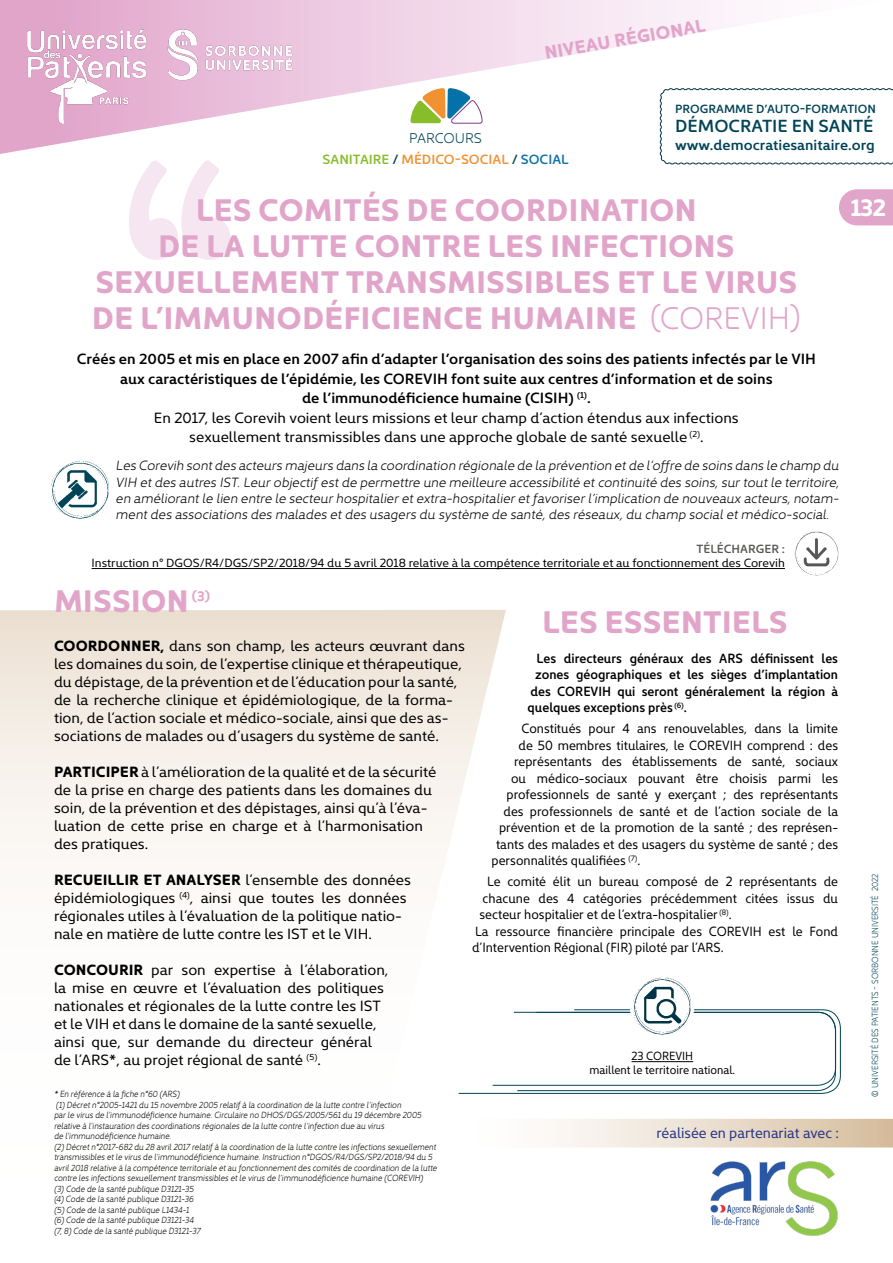
<style>
.page{position:relative;width:893px;height:1263px;background:#fff}
.page>*{position:absolute;margin:0;border:0;box-sizing:border-box;transform-origin:0 0}
.t1{font:500 321px "Brandon Text";color:#f6e6f2}
.t2{font:700 31.5px/36px "Kyrial Display Pro";color:#e2a5ca;text-align:center}
.t3{font:700 24px "Kyrial Display Pro";color:#fff}
.t4{font:700 18.3px "Kyrial Display Pro";color:#e2a5ca}
.t5{font:600 17.7px "Kyrial Display Pro";color:#004457}
.t6{font:15px/18px "Kyrial Display Pro";color:#000}
.t7{font:600 15px/19.5px "Kyrial Display Pro";color:#000;text-align:center}
.t8{font:15px "Kyrial Display Pro";color:#283583;scale:.95 1}
.t9{font:600 14.7px "Kyrial Display Pro";color:#004457}
.t10{font:300 14.25px "Kyrial Display Pro";color:#004457}
.t11{font:700 13.95px "Kyrial Display Pro";color:#e2a5ca}
.t12{font:13.5px "Kyrial Display Pro";color:#000;scale:.93 1}
.t13{font:italic 300 13.5px/16.2px "Kyrial Display Pro";color:#000;text-align:justify}
.t14{font:600 13.5px "Kyrial Display Pro";color:#000;scale:.93 1}
.t15{font:600 13.5px "Kyrial Display Pro";color:#f19131}
.t16{font:12px "Kyrial Display Pro";color:#000}
.t17{font:12px/13.5px "Kyrial Display Pro";color:#000;text-align:center;scale:.93 1}
.t18{font:600 12px "Kyrial Display Pro";color:#004457}
.t19{font:600 12px "Kyrial Display Pro";color:#575756}
.t20{font:italic 300 9px/10.5px "Kyrial Display Pro";color:#000;scale:.9 1}
.t21{font:300 9px "Kyrial Display Pro";color:#004457;scale:.9 1}
.s1{color:#87bd27}
.s2{color:#004457}
.s3{color:#0e72a8}
.s4{font-weight:300}
.s5{font-weight:400}
.s6{font-weight:700}
</style>
<div class="page">
<svg style="left:551px;top:1119px;width:342px;height:28px;background:#e9dbcb"></svg>
<img style="left:710px;top:1161px;width:128px;height:75px">
<svg style="left:0;top:0;width:737px;height:154px"></svg>
<img style="left:28px;top:29px;width:267px;height:95px">
<svg style="left:659px;top:88px;width:234px;height:77px"></svg>
<svg style="left:411px;top:88px;width:71px;height:36px"></svg>
<svg style="left:0;top:610px;width:506px;height:484px"></svg>
<svg style="left:839px;top:189px;width:54px;height:36px;background:#e4abce"></svg>
<img style="left:51px;top:462px;width:58px;height:56px">
<hr style="left:92px;top:568px;width:693px;height:1px;background:#000">
<img style="left:794px;top:531px;width:45px;height:44px;border-radius:22px">
<svg style="left:458px;top:1009px;width:383px;height:84px"></svg>
<div style="left:630px;top:975px;width:64px;height:64px;background:#fff;border-radius:50%"></div>
<img style="left:632px;top:977px;width:59px;height:58px">
<hr style="left:631px;top:1061px;width:62px;height:1px;background:#000">
<p class="t4" style="left:542px;top:40px;width:164px;rotate:-10deg">NIVEAU RÉGIONAL</p>
<p class="t18" style="left:675px;top:100px;width:202px">PROGRAMME D’AUTO-FORMATION</p>
<p class="t5" style="left:675px;top:113px;width:200px">DÉMOCRATIE EN SANTÉ</p>
<p class="t9" style="left:675px;top:135px;width:201px">www.democratiesanitaire.org</p>
<p class="t10" style="left:409px;top:127px;width:74px">PARCOURS</p>
<p class="t15" style="left:323px;top:150px;width:248px"><span class="s1">SANITAIRE</span> <span class="s2">/</span> MÉDICO-SOCIAL <span class="s2">/</span> <span class="s3">SOCIAL</span></p>
<h1 class="t1" style="left:115px;top:55px;width:129px">‘‘</h1>
<h2 class="t2" style="left:92px;top:190px;width:710px">LES COMITÉS DE COORDINATION<br>DE LA LUTTE CONTRE LES INFECTIONS SEXUELLEMENT TRANSMISSIBLES ET LE VIRUS DE L’IMMUNODÉFICIENCE HUMAINE <span class="s4">(COREVIH)</span></h2>
<h3 class="t3" style="left:850px;top:190px;width:37px">132</h3>
<p class="t7" style="left:77px;top:349px;width:741px">Créés en 2005 et mis en place en 2007 afin d’adapter l’organisation des soins des patients infectés par le VIH aux caractéristiques de l’épidémie, les COREVIH font suite aux centres d’information et de soins<br>de l’immunodéficience humaine (CISIH) <sup>(1)</sup>.<br><span class="s5">En 2017, les Corevih voient leurs missions et leur champ d’action étendus aux infections<br>sexuellement transmissibles dans une approche globale de santé sexuelle</span> <sup>(2)</sup><span class="s5">.</span></p>
<p class="t13" style="left:116px;top:456px;width:725px">Les Corevih sont des acteurs majeurs dans la coordination régionale de la prévention et de l’offre de soins dans le champ du VIH et des autres IST. Leur objectif est de permettre une meilleure accessibilité et continuité des soins, sur tout le territoire, en améliorant le lien entre le secteur hospitalier et extra-hospitalier et favoriser l’implication de nouveaux acteurs, notam&shy;ment des associations des malades et des usagers du système de santé, des réseaux, du champ social et médico-social.</p>
<p class="t19" style="left:696px;top:540px;width:90px">TÉLÉCHARGER :</p>
<p class="t16" style="left:92px;top:555px;width:695px">Instruction n° DGOS/R4/DGS/SP2/2018/94 du 5 avril 2018 relative à la compétence territoriale et au fonctionnement des Corevih</p>
<h2 class="t2" style="left:54px;top:580px;width:136px">MISSION</h2>
<p class="t11" style="left:192px;top:586px;width:20px">(3)</p>
<p class="t6" style="left:54px;top:636px;width:413px"><span class="s6">COORDONNER,</span> dans son champ, les acteurs œuvrant dans les domaines du soin, de l’expertise clinique et thérapeutique, du dépistage, de la prévention et de l’éducation pour la santé, de la recherche clinique et épidémiologique, de la forma&shy;tion, de l’action sociale et médico-sociale, ainsi que des as&shy;sociations de malades ou d’usagers du système de santé.</p>
<p class="t6" style="left:54px;top:762px;width:384px"><span class="s6">PARTICIPER</span> à l’amélioration de la qualité et de la sécurité de la prise en charge des patients dans les domaines du soin, de la prévention et des dépistages, ainsi qu’à l’éva&shy;luation de cette prise en charge et à l’harmonisation des pratiques.</p>
<p class="t6" style="left:54px;top:870px;width:359px"><span class="s6">RECUEILLIR ET ANALYSER</span> l’ensemble des données épidémiologiques <sup>(4)</sup>, ainsi que toutes les données régionales utiles à l’évaluation de la politique natio&shy;nale en matière de lutte contre les IST et le VIH.</p>
<p class="t6" style="left:54px;top:960px;width:336px"><span class="s6">CONCOURIR</span> par son expertise à l’élaboration, la mise en œuvre et l’évaluation des politiques nationales et régionales de la lutte contre les IST et le VIH et dans le domaine de la santé sexuelle, ainsi que, sur demande du directeur général de l’ARS*, au projet régional de santé <sup>(5)</sup>.</p>
<p class="t20" style="left:54px;top:1088px;width:427px">* En référence à la fiche n°60 (ARS)<br>(1) Décret n°2005-1421 du 15 novembre 2005 relatif à la coordination de la lutte contre l’infection<br>par le virus de l’immunodéficience humaine. Circulaire no DHOS/DGS/2005/561 du 19 décembre 2005 relative à l’instauration des coordinations régionales de la lutte contre l’infection due au virus<br>de l’immunodéficience humaine.<br>(2) Décret n°2017-682 du 28 avril 2017 relatif à la coordination de la lutte contre les infections sexuellement transmissibles et le virus de l’immunodéficience humaine. Instruction n°DGOS/R4/DGS/SP2/2018/94 du 5 avril 2018 relative à la compétence territoriale et au fonctionnement des comités de coordination de la lutte contre les infections sexuellement transmissibles et le virus de l’immunodéficience humaine (COREVIH)<br>(3) Code de la santé publique D3121-35<br>(4) Code de la santé publique D3121-36<br>(5) Code de la santé publique L1434-1<br>(6) Code de la santé publique D3121-34<br>(7, 8) Code de la santé publique D3121-37</p>
<h2 class="t2" style="left:542px;top:602px;width:247px">LES ESSENTIELS</h2>
<p class="t14" style="left:537px;top:648px;width:326px">Les directeurs généraux des ARS définissent les</p>
<p class="t14" style="left:535px;top:665px;width:327px">zones géographiques et les sièges d’implantation</p>
<p class="t14" style="left:531px;top:681px;width:332px">des COREVIH qui seront généralement la région à</p>
<p class="t14" style="left:528px;top:698px;width:173px">quelques exceptions près <sup>(6)</sup>.</p>
<p class="t12" style="left:522px;top:719px;width:342px">Constitués pour 4 ans renouvelables, dans la limite</p>
<p class="t12" style="left:519px;top:736px;width:345px">de 50 membres titulaires, le COREVIH comprend : des</p>
<p class="t12" style="left:514px;top:752px;width:350px">représentants des établissements de santé, sociaux</p>
<p class="t12" style="left:511px;top:769px;width:353px">ou médico-sociaux pouvant être choisis parmi les</p>
<p class="t12" style="left:507px;top:785px;width:358px">professionnels de santé y exerçant ; des représentants</p>
<p class="t12" style="left:504px;top:802px;width:361px">des professionnels de santé et de l’action sociale de la</p>
<p class="t12" style="left:499px;top:818px;width:366px">prévention et de la promotion de la santé ; des représen-</p>
<p class="t12" style="left:496px;top:835px;width:369px">tants des malades et des usagers du système de santé ; des</p>
<p class="t12" style="left:492px;top:851px;width:161px">personnalités qualifiées <sup>(7)</sup>.</p>
<p class="t12" style="left:487px;top:872px;width:379px">Le comité élit un bureau composé de 2 représentants de</p>
<p class="t12" style="left:483px;top:889px;width:384px">chacune des 4 catégories précédemment citées issus du</p>
<p class="t12" style="left:480px;top:905px;width:273px">secteur hospitalier et de l’extra-hospitalier <sup>(8)</sup>.</p>
<p class="t12" style="left:475px;top:922px;width:392px">La ressource financière principale des COREVIH est le Fond</p>
<p class="t12" style="left:472px;top:938px;width:272px">d’Intervention Régional (FIR) piloté par l’ARS.</p>
<p class="t17" style="left:589px;top:1049px;width:158px">23 COREVIH<br>maillent le territoire national.</p>
<p class="t8" style="left:656px;top:1123px;width:194px">réalisée en partenariat avec :</p>
<p class="t21" style="left:868px;top:1097px;width:249px;rotate:-90deg"><span class="s5">©</span> UNIVERSITÉ DES PATIENTS - SORBONNE UNIVERSITÉ 2022</p>
</div>
